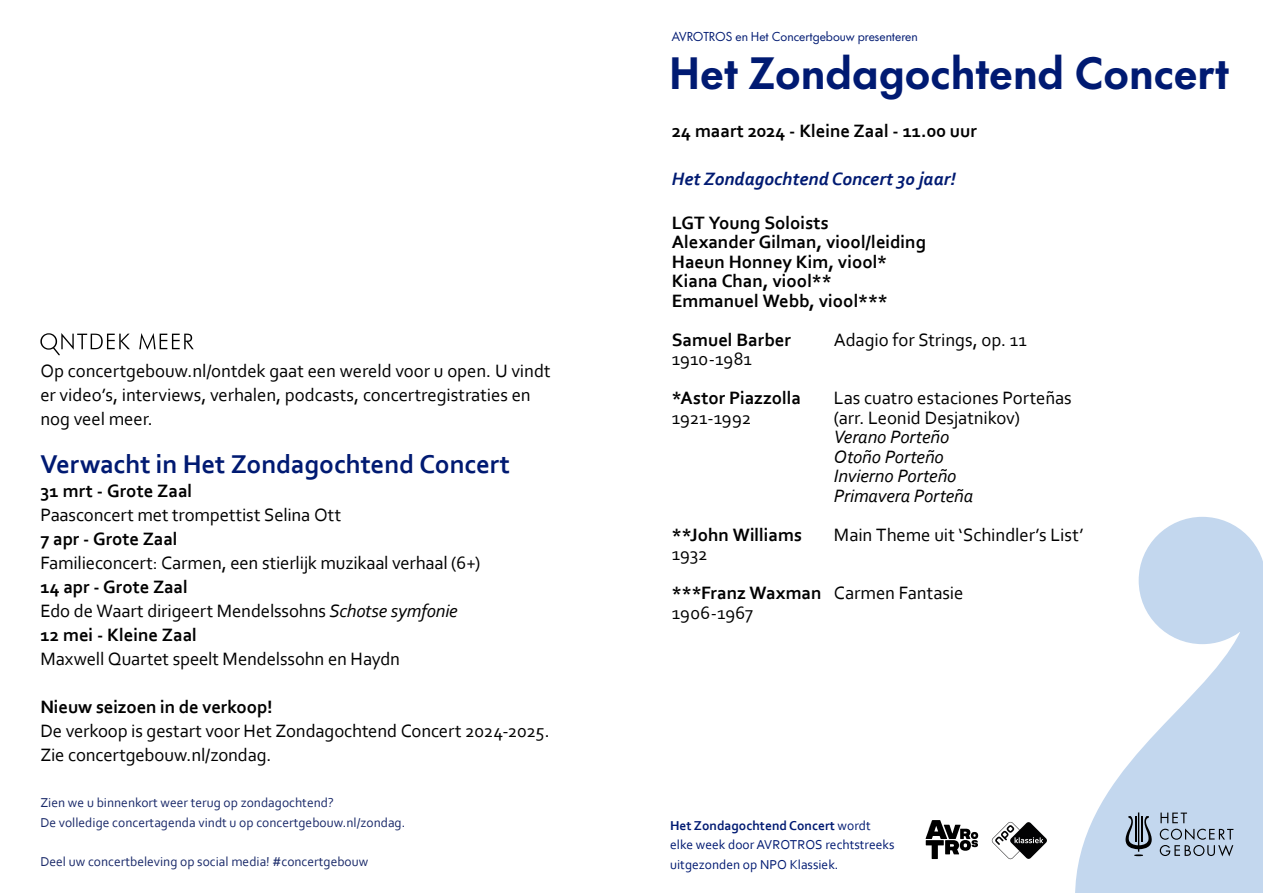
<style>
.page{position:relative;width:1263px;height:893px;background:#fff}
.page>*{position:absolute;margin:0;border:0;box-sizing:border-box;transform-origin:0 0}
.t1{font:700 42px "Futura Now Headline";color:#001a72}
.t2{font:700 27px "Corbel";letter-spacing:-.005em;color:#001a72}
.t3{font:18.75px/24px "Corbel";letter-spacing:-.01em;color:#000}
.t4{font:700 18.75px/19.5px "Corbel";color:#000}
.t5{font:italic 18.75px/19.5px "Corbel";letter-spacing:-.005em;color:#000}
.t6{font:italic 700 18.75px "Corbel";color:#001a72}
.t7{font:13.5px/19.5px "Corbel";color:#192969}
.t8{font:13.5px/19.5px "Corbel";color:#001a72}
.t9{font:12px "Futura Now Headline";color:#001a72}
.s1{font-weight:400}
.s2{font-weight:400;font-style:italic}
.s3{font-weight:700}
</style>
<div class="page">
<svg style="left:1075px;top:517px;width:188px;height:376px;fill:#c3d7ee"></svg>
<svg style="left:1160px;top:813px;width:73px;height:43px;background:#a5b6c9"></svg>
<svg style="left:1125px;top:812px;width:27px;height:44px"></svg>
<svg style="left:991px;top:821px;width:56px;height:38px"></svg>
<svg style="left:925px;top:820px;width:53px;height:39px"></svg>
<svg style="left:139px;top:333px;width:55px;height:17px"></svg>
<svg style="left:40px;top:333px;width:90px;height:23px"></svg>
<p class="t3" style="left:40px;top:358px;width:512px">Op concertgebouw.nl/ontdek gaat een wereld voor u open. U vindt er video’s, interviews, verhalen, podcasts, concertregistraties en nog veel meer.</p>
<h2 class="t2" style="left:40px;top:447px;width:471px">Verwacht in Het Zondagochtend Concert</h2>
<p class="t4" style="left:40px;top:481px;width:153px">31 mrt - Grote Zaal</p>
<p class="t3" style="left:40px;top:502px;width:302px">Paasconcert met trompettist Selina Ott</p>
<p class="t4" style="left:40px;top:529px;width:139px">7 apr - Grote Zaal</p>
<p class="t3" style="left:40px;top:550px;width:442px">Familieconcert: Carmen, een stierlijk muzikaal verhaal (6+)</p>
<p class="t4" style="left:40px;top:574px;width:419px;line-height:24px">14 apr - Grote Zaal<br><span class="s1">Edo de Waart dirigeert Mendelssohns</span> <span class="s2">Schotse symfonie<br></span>12 mei - Kleine Zaal</p>
<p class="t3" style="left:40px;top:646px;width:361px">Maxwell Quartet speelt Mendelssohn en Haydn</p>
<p class="t4" style="left:40px;top:697px;width:234px">Nieuw seizoen in de verkoop!</p>
<p class="t3" style="left:40px;top:718px;width:511px">De verkoop is gestart voor Het Zondagochtend Concert 2024-2025.<br>Zie concertgebouw.nl/zondag.</p>
<p class="t7" style="left:40px;top:793px;width:366px">Zien we u binnenkort weer terug op zondagochtend?<br>De volledige concertagenda vindt u op concertgebouw.nl/zondag.</p>
<p class="t7" style="left:40px;top:851px;width:329px">Deel uw concertbeleving op social media! #concertgebouw</p>
<p class="t9" style="left:672px;top:27px;width:247px">AVROTROS en Het Concertgebouw presenteren</p>
<h1 class="t1" style="left:669px;top:38px;width:561px">Het Zondagochtend Concert</h1>
<p class="t4" style="left:672px;top:121px;width:307px">24 maart 2024 - Kleine Zaal - 11.00 uur</p>
<p class="t6" style="left:672px;top:167px;width:286px">Het Zondagochtend Concert 30 jaar!</p>
<p class="t4" style="left:672px;top:212px;width:256px">LGT Young Soloists<br>Alexander Gilman, viool/leiding<br>Haeun Honney Kim, viool*<br>Kiana Chan, viool**<br>Emmanuel Webb, viool***</p>
<p class="t4" style="left:672px;top:329px;width:121px">Samuel Barber</p>
<p class="t3" style="left:834px;top:327px;width:195px">Adagio for Strings, op. 11</p>
<p class="t3" style="left:672px;top:346px;width:81px">1910-1981</p>
<p class="t4" style="left:672px;top:388px;width:131px">*Astor Piazzolla</p>
<p class="t3" style="left:834px;top:385px;width:239px">Las cuatro estaciones Porteñas</p>
<p class="t3" style="left:672px;top:405px;width:81px">1921-1992</p>
<p class="t3" style="left:834px;top:405px;width:188px">(arr. Leonid Desjatnikov)</p>
<p class="t5" style="left:834px;top:427px;width:141px">Verano Porteño<br>Otoño Porteño<br>Invierno Porteño<br>Primavera Porteña</p>
<p class="t4" style="left:672px;top:524px;width:132px">**John Williams</p>
<p class="t3" style="left:834px;top:522px;width:251px">Main Theme uit ‘Schindler’s List’</p>
<p class="t3" style="left:672px;top:534px;width:293px;line-height:39px">1932<br><span class="s3">***Franz Waxman</span> Carmen Fantasie</p>
<p class="t3" style="left:672px;top:600px;width:83px">1906-1967</p>
<p class="t8" style="left:670px;top:815px;width:226px"><span class="s3">Het Zondagochtend Concert</span> wordt elke week door AVROTROS rechtstreeks uitgezonden op NPO Klassiek.</p>
</div>
